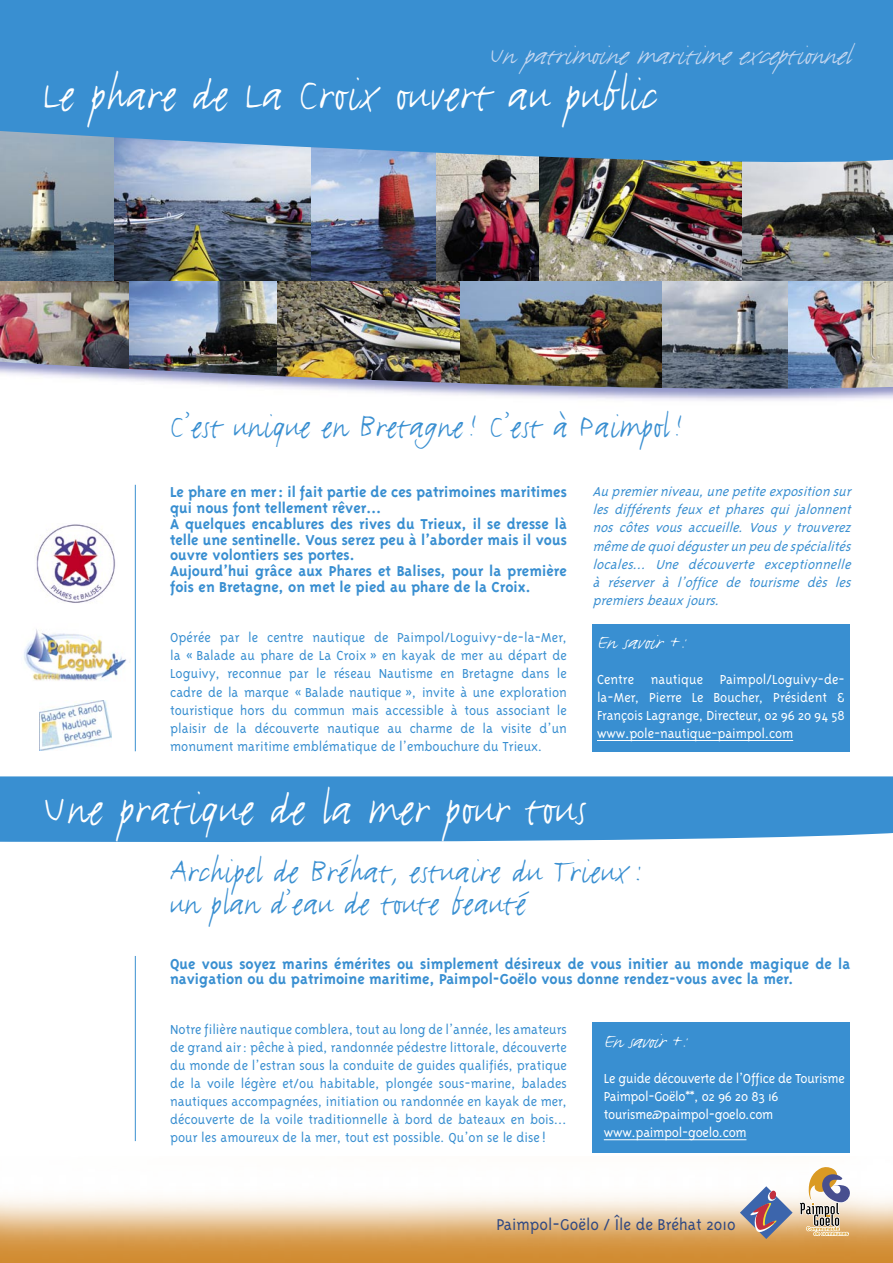
<style>
.page{position:relative;width:893px;height:1263px;background:#fff}
.page>*{position:absolute;margin:0;border:0;box-sizing:border-box;transform-origin:0 0}
.t1{font:52.5px "FF Justlefthand";letter-spacing:.02em;color:#fff;scale:.92 1}
.t2{font:37.5px "FF Justlefthand";letter-spacing:.02em;color:#398fd1;scale:.92 1}
.t3{font:italic 30px "FF Justlefthand";color:#c5d7f0}
.t4{font:italic 22.5px "FF Justlefthand";color:#fff}
.t5{font:300 18px "Triplex";color:#2f4882}
.t6{font:700 16.5px/15.8px "Triplex";color:#398fd1}
.t7{font:300 15px/18px "Triplex";color:#398fd1;text-align:justify}
.t8{font:300 15px/18px "Triplex";letter-spacing:-.02em;color:#fff;text-align:justify}
.t9{font:italic 300 15px/18px "Triplex";color:#398fd1;text-align:justify}
</style>
<div class="page">
<img style="left:662px;top:281px;width:127px;height:63px">
<img style="left:276px;top:281px;width:184px;height:63px">
<img style="left:460px;top:281px;width:202px;height:63px">
<img style="left:0;top:281px;width:129px;height:63px">
<img style="left:129px;top:281px;width:147px;height:63px">
<img style="left:789px;top:281px;width:104px;height:63px">
<img style="left:742px;top:174px;width:151px;height:107px">
<img style="left:310px;top:174px;width:126px;height:107px">
<img style="left:436px;top:174px;width:103px;height:107px">
<img style="left:0;top:174px;width:115px;height:107px">
<img style="left:539px;top:174px;width:203px;height:107px">
<img style="left:0;top:344px;width:893px;height:57px">
<img style="left:115px;top:174px;width:195px;height:107px">
<svg style="left:0;top:0;width:893px;height:174px;background:#4793ce"></svg>
<img style="left:0;top:1197px;width:893px;height:66px">
<svg style="left:740px;top:1167px;width:113px;height:72px"></svg>
<hr style="left:135px;top:485px;width:1px;height:266px;background:#398fd1">
<div style="left:0;top:776px;width:893px;height:66px;background:#398fd1"></div>
<img style="left:34px;top:524px;width:82px;height:79px">
<img style="left:24px;top:629px;width:103px;height:52px">
<img style="left:40px;top:701px;width:72px;height:50px">
<hr style="left:135px;top:956px;width:1px;height:185px;background:#398fd1">
<div style="left:592px;top:624px;width:258px;height:127px;background:#398fd1"></div>
<hr style="left:597px;top:740px;width:196px;height:1px;background:#fff">
<div style="left:592px;top:1022px;width:258px;height:130px;background:#398fd1"></div>
<hr style="left:604px;top:1139px;width:142px;height:1px;background:#fff">
<p class="t3" style="left:487px;top:36px;width:370px">Unp atrimoinemaritimeexcep tionnel</p>
<p class="t1" style="left:43px;top:61px;width:670px">Le phare de La Croix ouvert au public</p>
<p class="t2" style="left:170px;top:402px;width:559px">C’est unique en Bretagne ! C’est à Paimpol !</p>
<p class="t6" style="left:170px;top:484px;width:398px">Le phare en mer : il fait partie de ces patrimoines maritimes qui nous font tellement rêver…</p>
<p class="t6" style="left:170px;top:516px;width:398px;text-align:justify">À quelques encablures des rives du Trieux, il se dresse là telle une sentinelle. Vous serez peu à l’aborder mais il vous ouvre volontiers ses portes.</p>
<p class="t6" style="left:170px;top:563px;width:398px">Aujourd’hui grâce aux Phares et Balises, pour la première fois en Bretagne, on met le pied au phare de la Croix.</p>
<p class="t7" style="left:170px;top:629px;width:399px">Opérée par le centre nautique de Paimpol/Loguivy-de-la-Mer, la « Balade au phare de La Croix » en kayak de mer au départ de Loguivy, reconnue par le réseau Nautisme en Bretagne dans le cadre de la marque « Balade nautique », invite à une exploration touristique hors du commun mais accessible à tous associant le plaisir de la découverte nautique au charme de la visite d’un monument maritime emblématique de l’embouchure du Trieux.</p>
<p class="t9" style="left:592px;top:483px;width:264px">Aupremierniveau,unepetiteexpositionsur les différents feux et phares qui jalonnent nos côtes vous accueille. Vous y trouverez mêmedequoidégusterunpeudespécialités locales… Une découverte exceptionnelle à réserver à l’office de tourisme dès les premiersbeauxjours.</p>
<p class="t4" style="left:597px;top:628px;width:98px">Ensavoir+:</p>
<p class="t8" style="left:597px;top:670px;width:249px">Centre nautique Paimpol/Loguivy-de&shy;la-Mer, Pierre Le Boucher, Président &amp; François Lagrange, Directeur, 02 96 20 94 58 www.pole-nautique-paimpol.com</p>
<p class="t1" style="left:43px;top:775px;width:592px">Une pratique de la mer pour tous</p>
<p class="t2" style="left:170px;top:848px;width:515px">Archipel de Bréhat, estuaire du Trieux :</p>
<p class="t2" style="left:170px;top:880px;width:390px">un plan d’eau de toute beauté</p>
<p class="t6" style="left:170px;top:955px;width:682px">Que vous soyez marins émérites ou simplement désireux de vous initier au monde magique de la navigation ou du patrimoine maritime, Paimpol-Goëlo vous donne rendez-vous avec la mer.</p>
<p class="t7" style="left:170px;top:1020px;width:398px">Notre filière nautique comblera, tout au long de l’année, les amateurs de grand air : pêche à pied, randonnée pédestre littorale, découverte du monde de l’estran sous la conduite de guides qualifiés, pratique de la voile légère et/ou habitable, plongée sous-marine, balades nautiques accompagnées, initiation ou randonnée en kayak de mer, découverte de la voile traditionnelle à bord de bateaux en bois… pour les amoureux de la mer, tout est possible. Qu’on se le dise !</p>
<p class="t4" style="left:604px;top:1027px;width:93px">Ensavoir+:</p>
<p class="t8" style="left:604px;top:1069px;width:242px">Le guide découverte de l’Office de Tourisme<br>Paimpol-Goëlo**, 02 96 20 83 16</p>
<p class="t8" style="left:604px;top:1105px;width:171px">tourisme@paimpol-goelo.com</p>
<p class="t8" style="left:604px;top:1123px;width:144px">www.paimpol-goelo.com</p>
<p class="t5" style="left:496px;top:1214px;width:241px">Paimpol-Goëlo / Île de Bréhat 2010</p>
</div>
